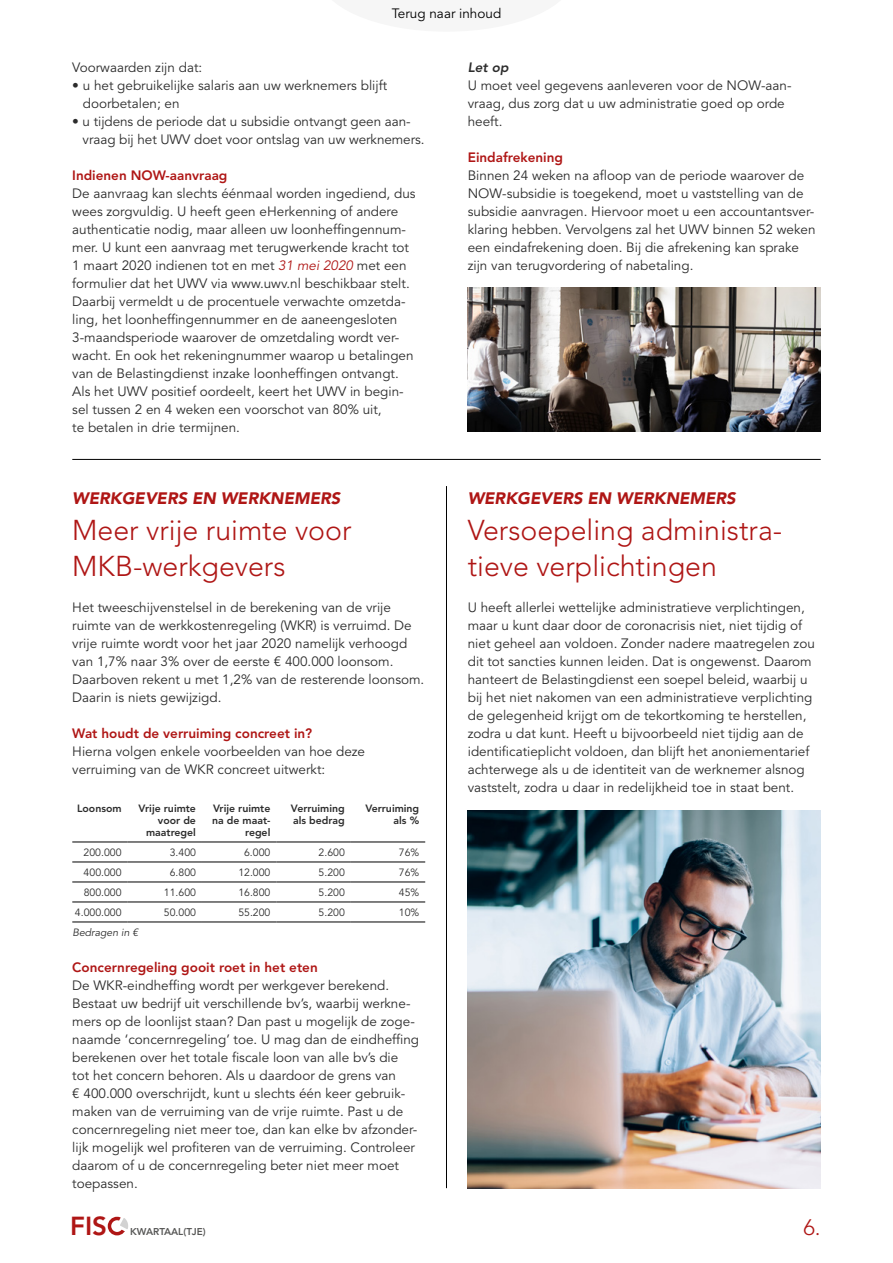
<style>
.page{position:relative;width:893px;height:1263px;background:#fff}
.page>*{position:absolute;margin:0;border:0;box-sizing:border-box;transform-origin:0 0}
.t1{font:300 28.5px/36px "Avenir LT";color:#af1615}
.t2{font:800 25.95px "Avenir LT";color:#af1615}
.t3{font:300 22.2px "Avenir LT";color:#af1615}
.t4{font:italic 900 16.5px "Avenir LT";color:#af1615}
.t5{font:13.5px/18px "Avenir LT";color:#2c2c2c}
.t6{font:800 13.5px "Avenir LT";color:#af1615}
.t7{font:13.5px "Avenir LT";color:#000}
.t8{font:italic 800 13.5px "Avenir LT";color:#2c2c2c}
.t9{font:10.5px "Avenir LT";color:#2c2c2c}
.t10{font:800 10.5px/12px "Avenir LT";color:#2c2c2c;text-align:right}
.t11{font:italic 10.5px "Avenir LT";color:#2c2c2c}
.t12{font:800 9.9px "Avenir LT";color:#575756}
.s1{font-style:italic;color:#af1615}
</style>
<div class="page">
<div style="left:108px;top:1217px;width:18px;height:18px;border:3px solid #af1615;border-radius:50%"></div>
<svg style="left:114px;top:1216px;width:14px;height:19px"></svg>
<hr style="left:72px;top:842px;width:56px;height:1px;background:#000">
<hr style="left:128px;top:842px;width:74px;height:1px;background:#000">
<hr style="left:202px;top:842px;width:74px;height:1px;background:#000">
<hr style="left:276px;top:842px;width:75px;height:1px;background:#000">
<hr style="left:351px;top:842px;width:74px;height:1px;background:#000">
<hr style="left:72px;top:862px;width:56px;height:1px;background:#000">
<hr style="left:128px;top:862px;width:74px;height:1px;background:#000">
<hr style="left:202px;top:862px;width:74px;height:1px;background:#000">
<hr style="left:276px;top:862px;width:75px;height:1px;background:#000">
<hr style="left:351px;top:862px;width:74px;height:1px;background:#000">
<hr style="left:72px;top:882px;width:56px;height:1px;background:#000">
<hr style="left:128px;top:882px;width:74px;height:1px;background:#000">
<hr style="left:202px;top:882px;width:74px;height:1px;background:#000">
<hr style="left:276px;top:882px;width:75px;height:1px;background:#000">
<hr style="left:351px;top:882px;width:74px;height:1px;background:#000">
<hr style="left:72px;top:902px;width:56px;height:1px;background:#000">
<hr style="left:128px;top:902px;width:74px;height:1px;background:#000">
<hr style="left:202px;top:902px;width:74px;height:1px;background:#000">
<hr style="left:276px;top:902px;width:75px;height:1px;background:#000">
<hr style="left:351px;top:902px;width:74px;height:1px;background:#000">
<hr style="left:72px;top:922px;width:56px;height:1px;background:#000">
<hr style="left:128px;top:922px;width:74px;height:1px;background:#000">
<hr style="left:202px;top:922px;width:74px;height:1px;background:#000">
<hr style="left:276px;top:922px;width:75px;height:1px;background:#000">
<hr style="left:351px;top:922px;width:74px;height:1px;background:#000">
<hr style="left:446px;top:486px;width:1px;height:702px;background:#000">
<img style="left:468px;top:288px;width:353px;height:144px">
<hr style="left:72px;top:459px;width:749px;height:1px;background:#000">
<img style="left:468px;top:810px;width:353px;height:378px">
<p class="t7" style="left:392px;top:5px;width:111px">Terug naar inhoud</p>
<p class="t5" style="left:72px;top:59px;width:131px">Voorwaarden zijn dat:</p>
<p class="t5" style="left:83px;top:77px;width:306px;text-indent:-11px">• u het gebruikelijke salaris aan uw werknemers blijft doorbetalen; en</p>
<p class="t5" style="left:83px;top:113px;width:343px;text-indent:-10px">• u tijdens de periode dat u subsidie ontvangt geen aan&shy;vraag bij het UWV doet voor ontslag van uw werknemers.</p>
<p class="t6" style="left:72px;top:167px;width:157px">Indienen NOW-aanvraag</p>
<p class="t5" style="left:72px;top:185px;width:345px">De aanvraag kan slechts éénmaal worden ingediend, dus wees zorgvuldig. U heeft geen eHerkenning of andere authenticatie nodig, maar alleen uw loonheffingennum&shy;mer. U kunt een aanvraag met terugwerkende kracht tot 1 maart 2020 indienen tot en met <span class="s1">31 mei 2020</span> met een formulier dat het UWV via www.uwv.nl beschikbaar stelt.<br>Daarbij vermeldt u de procentuele verwachte omzetda&shy;ling, het loonheffingennummer en de aaneengesloten 3-maandsperiode waarover de omzetdaling wordt ver&shy;wacht. En ook het rekeningnummer waarop u betalingen van de Belastingdienst inzake loonheffingen ontvangt.<br>Als het UWV positief oordeelt, keert het UWV in begin&shy;sel tussen 2 en 4 weken een voorschot van 80% uit,<br>te betalen in drie termijnen.</p>
<p class="t4" style="left:72px;top:488px;width:269px">WERKGEVERS EN WERKNEMERS</p>
<h1 class="t1" style="left:72px;top:512px;width:281px">Meer vrije ruimte voor<br>MKB-werkgevers</h1>
<p class="t5" style="left:72px;top:599px;width:354px">Het tweeschijvenstelsel in de berekening van de vrije ruimte van de werkkostenregeling (WKR) is verruimd. De vrije ruimte wordt voor het jaar 2020 namelijk verhoogd van 1,7% naar 3% over de eerste € 400.000 loonsom.<br>Daarboven rekent u met 1,2% van de resterende loonsom.<br>Daarin is niets gewijzigd.</p>
<p class="t6" style="left:72px;top:725px;width:242px">Wat houdt de verruiming concreet in?</p>
<p class="t5" style="left:72px;top:743px;width:294px">Hierna volgen enkele voorbeelden van hoe deze verruiming van de WKR concreet uitwerkt:</p>
<p class="t10" style="left:77px;top:802px;width:46px">Loonsom</p>
<p class="t10" style="left:139px;top:802px;width:59px">Vrije ruimte voor de maatregel</p>
<p class="t10" style="left:212px;top:802px;width:60px">Vrije ruimte na de maat&shy;regel</p>
<p class="t10" style="left:291px;top:802px;width:55px;text-align:left">Verruiming als bedrag</p>
<p class="t10" style="left:365px;top:802px;width:55px">Verruiming als %</p>
<p class="t9" style="left:84px;top:846px;width:39px">200.000</p>
<p class="t9" style="left:170px;top:846px;width:28px">3.400</p>
<p class="t9" style="left:244px;top:846px;width:28px">6.000</p>
<p class="t9" style="left:319px;top:846px;width:28px">2.600</p>
<p class="t9" style="left:399px;top:846px;width:22px">76%</p>
<p class="t9" style="left:84px;top:866px;width:39px">400.000</p>
<p class="t9" style="left:170px;top:866px;width:28px">6.800</p>
<p class="t9" style="left:238px;top:866px;width:34px">12.000</p>
<p class="t9" style="left:319px;top:866px;width:28px">5.200</p>
<p class="t9" style="left:399px;top:866px;width:22px">76%</p>
<p class="t9" style="left:84px;top:886px;width:39px">800.000</p>
<p class="t9" style="left:164px;top:886px;width:34px">11.600</p>
<p class="t9" style="left:238px;top:886px;width:34px">16.800</p>
<p class="t9" style="left:319px;top:886px;width:28px">5.200</p>
<p class="t9" style="left:399px;top:886px;width:22px">45%</p>
<p class="t9" style="left:75px;top:906px;width:48px">4.000.000</p>
<p class="t9" style="left:164px;top:906px;width:34px">50.000</p>
<p class="t9" style="left:238px;top:906px;width:34px">55.200</p>
<p class="t9" style="left:319px;top:906px;width:28px">5.200</p>
<p class="t9" style="left:399px;top:906px;width:22px">10%</p>
<p class="t11" style="left:72px;top:926px;width:67px">Bedragen in €</p>
<p class="t6" style="left:72px;top:959px;width:247px">Concernregeling gooit roet in het eten</p>
<p class="t5" style="left:72px;top:977px;width:348px">De WKR-eindheffing wordt per werkgever berekend.<br>Bestaat uw bedrijf uit verschillende bv’s, waarbij werkne&shy;mers op de loonlijst staan? Dan past u mogelijk de zoge&shy;naamde ‘concernregeling’ toe. U mag dan de eindheffing berekenen over het totale fiscale loon van alle bv’s die<br>tot het concern behoren. Als u daardoor de grens van<br>€ 400.000 overschrijdt, kunt u slechts één keer gebruik&shy;maken van de verruiming van de vrije ruimte. Past u de concernregeling niet meer toe, dan kan elke bv afzonder&shy;lijk mogelijk wel profiteren van de verruiming. Controleer daarom of u de concernregeling beter niet meer moet toepassen.</p>
<p class="t8" style="left:468px;top:59px;width:42px">Let op</p>
<p class="t5" style="left:468px;top:77px;width:325px">U moet veel gegevens aanleveren voor de NOW-aan&shy;vraag, dus zorg dat u uw administratie goed op orde heeft.</p>
<p class="t6" style="left:468px;top:149px;width:97px">Eindafrekening</p>
<p class="t5" style="left:468px;top:167px;width:349px">Binnen 24 weken na afloop van de periode waarover de NOW-subsidie is toegekend, moet u vaststelling van de subsidie aanvragen. Hiervoor moet u een accountantsver&shy;klaring hebben. Vervolgens zal het UWV binnen 52 weken een eindafrekening doen. Bij die afrekening kan sprake zijn van terugvordering of nabetaling.</p>
<p class="t4" style="left:468px;top:488px;width:269px">WERKGEVERS EN WERKNEMERS</p>
<h1 class="t1" style="left:468px;top:512px;width:316px">Versoepeling administra&shy;tieve verplichtingen</h1>
<p class="t5" style="left:468px;top:599px;width:349px">U heeft allerlei wettelijke administratieve verplichtingen, maar u kunt daar door de coronacrisis niet, niet tijdig of niet geheel aan voldoen. Zonder nadere maatregelen zou dit tot sancties kunnen leiden. Dat is ongewenst. Daarom hanteert de Belastingdienst een soepel beleid, waarbij u bij het niet nakomen van een administratieve verplichting de gelegenheid krijgt om de tekortkoming te herstellen, zodra u dat kunt. Heeft u bijvoorbeeld niet tijdig aan de identificatieplicht voldoen, dan blijft het anoniementarief achterwege als u de identiteit van de werknemer alsnog vaststelt, zodra u daar in redelijkheid toe in staat bent.</p>
<h2 class="t2" style="left:70px;top:1210px;width:38px">FIS</h2>
<p class="t12" style="left:130px;top:1226px;width:77px">KWARTAAL(TJE)</p>
<h3 class="t3" style="left:803px;top:1214px;width:19px">6.</h3>
</div>
